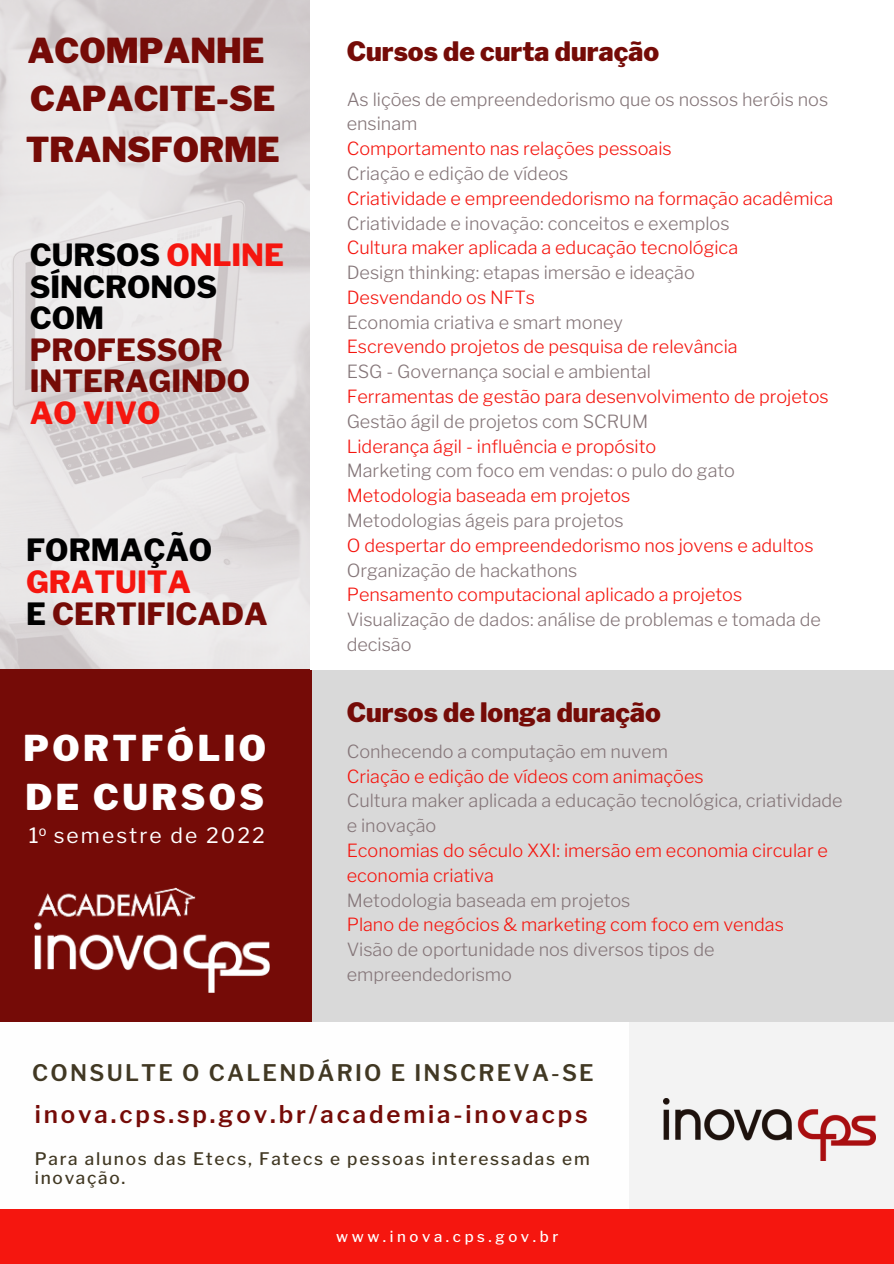
<style>
.page{position:relative;width:894px;height:1264px;background:#fff}
.page>*{position:absolute;margin:0;border:0;box-sizing:border-box;transform-origin:0 0}
.t1{font:900 34.95px "Libre Franklin";letter-spacing:.1em;color:#fff}
.t2{font:900 33.75px "Libre Franklin";color:#750b07}
.t3{font:800 30px/31.5px "Libre Franklin";color:#000}
.t4{font:800 30px/31.5px "Libre Franklin";color:#750b07}
.t5{font:800 30px "Libre Franklin";color:#f5160f}
.t6{font:900 26.25px "Libre Franklin";color:#750b07}
.t7{font:600 24px "Libre Franklin";letter-spacing:.12em;color:#750b07}
.t8{font:600 22.5px "Libre Franklin";letter-spacing:.1em;color:#413823}
.t9{font:21px "Libre Franklin";letter-spacing:.1em;color:#fff}
.t10{font:300 18px/24.8px "Libre Franklin";color:#857679}
.t11{font:300 18px/24.8px "Libre Franklin";color:#f5160f}
.t12{font:500 17.25px/19.2px "Libre Franklin";letter-spacing:.1em;color:#413823}
.t13{font:500 15px "Libre Franklin";letter-spacing:.24em;color:#fff}
.t14{font:500 9.9px "Libre Franklin";color:#fff}
.s1{color:#f5160f}
.s2{color:#750b07}
.s3{color:#000}
</style>
<div class="page">
<div style="left:310px;top:669px;width:583px;height:353px;background:#d9d9d9"></div>
<img style="left:0;top:0;width:310px;height:669px">
<div style="left:629px;top:1022px;width:264px;height:188px;background:#f3f3f3"></div>
<div style="left:0;top:1208px;width:893px;height:55px;background:#f5160f"></div>
<div style="left:0;top:669px;width:311px;height:353px;background:#750b07"></div>
<img style="left:663px;top:1098px;width:212px;height:62px">
<img style="left:35px;top:887px;width:234px;height:105px">
<p class="t2" style="left:28px;top:35px;width:238px">ACOMPANHE</p>
<p class="t2" style="left:30px;top:82px;width:247px">CAPACITE-SE</p>
<p class="t2" style="left:26px;top:134px;width:255px">TRANSFORME</p>
<p class="t3" style="left:30px;top:240px;width:256px">CURSOS <span class="s1">ONLINE</span></p>
<p class="t3" style="left:30px;top:272px;width:194px">SÍNCRONOS<br>COM<br><span class="s2">PROFESSOR</span></p>
<p class="t4" style="left:30px;top:366px;width:222px">INTERAGINDO<br><span class="s1">AO VIVO</span></p>
<p class="t3" style="left:26px;top:534px;width:188px">FORMAÇÃO</p>
<p class="t5" style="left:26px;top:567px;width:167px">GRATUITA</p>
<p class="t4" style="left:26px;top:598px;width:243px"><span class="s3">E</span> CERTIFICADA</p>
<p class="t1" style="left:23px;top:731px;width:244px">PORTFÓLIO</p>
<p class="t1" style="left:25px;top:780px;width:240px">DE CURSOS</p>
<p class="t9" style="left:29px;top:825px;width:237px">1 semestre de 2022</p>
<p class="t14" style="left:39px;top:827px;width:9px">O</p>
<p class="t6" style="left:346px;top:39px;width:314px">Cursos de curta duração</p>
<p class="t10" style="left:346px;top:87px;width:483px">As lições de empreendedorismo que os nossos heróis nos ensinam</p>
<p class="t11" style="left:346px;top:137px;width:326px">Comportamento nas relações pessoais</p>
<p class="t10" style="left:346px;top:161px;width:223px">Criação e edição de vídeos</p>
<p class="t11" style="left:346px;top:186px;width:488px">Criatividade e empreendedorismo na formação acadêmica</p>
<p class="t10" style="left:346px;top:211px;width:384px">Criatividade e inovação: conceitos e exemplos</p>
<p class="t11" style="left:346px;top:236px;width:393px">Cultura maker aplicada a educação tecnológica</p>
<p class="t10" style="left:346px;top:260px;width:349px">Design thinking: etapas imersão e ideação</p>
<p class="t11" style="left:346px;top:285px;width:190px">Desvendando os NFTs</p>
<p class="t10" style="left:346px;top:310px;width:278px">Economia criativa e smart money</p>
<p class="t11" style="left:346px;top:335px;width:392px">Escrevendo projetos de pesquisa de relevância</p>
<p class="t10" style="left:346px;top:360px;width:306px">ESG - Governança social e ambiental</p>
<p class="t11" style="left:346px;top:384px;width:483px">Ferramentas de gestão para desenvolvimento de projetos</p>
<p class="t10" style="left:346px;top:409px;width:303px">Gestão ágil de projetos com SCRUM</p>
<p class="t11" style="left:346px;top:434px;width:311px">Liderança ágil - influência e propósito</p>
<p class="t10" style="left:346px;top:459px;width:390px">Marketing com foco em vendas: o pulo do gato</p>
<p class="t11" style="left:346px;top:483px;width:285px">Metodologia baseada em projetos</p>
<p class="t10" style="left:346px;top:508px;width:278px">Metodologias ágeis para projetos</p>
<p class="t11" style="left:346px;top:533px;width:468px">O despertar do empreendedorismo nos jovens e adultos</p>
<p class="t10" style="left:346px;top:558px;width:232px">Organização de hackathons</p>
<p class="t11" style="left:346px;top:582px;width:397px">Pensamento computacional aplicado a projetos</p>
<p class="t10" style="left:346px;top:607px;width:475px">Visualização de dados: análise de problemas e tomada de decisão</p>
<p class="t6" style="left:346px;top:699px;width:316px">Cursos de longa duração</p>
<p class="t10" style="left:346px;top:739px;width:322px">Conhecendo a computação em nuvem</p>
<p class="t11" style="left:346px;top:764px;width:358px">Criação e edição de vídeos com animações</p>
<p class="t10" style="left:346px;top:788px;width:497px">Cultura maker aplicada a educação tecnológica, criatividade e inovação</p>
<p class="t11" style="left:346px;top:838px;width:483px">Economias do século XXI: imersão em economia circular e economia criativa</p>
<p class="t10" style="left:346px;top:888px;width:285px">Metodologia baseada em projetos</p>
<p class="t11" style="left:346px;top:912px;width:438px">Plano de negócios &amp; marketing com foco em vendas</p>
<p class="t10" style="left:346px;top:937px;width:369px">Visão de oportunidade nos diversos tipos de empreendedorismo</p>
<p class="t8" style="left:32px;top:1062px;width:563px">CONSULTE O CALENDÁRIO E INSCREVA-SE</p>
<p class="t7" style="left:35px;top:1102px;width:554px">inova.cps.sp.gov.br/academia-inovacps</p>
<p class="t12" style="left:35px;top:1149px;width:556px">Para alunos das Etecs, Fatecs e pessoas interessadas em inovação.</p>
<p class="t13" style="left:336px;top:1228px;width:224px">www.inova.cps.gov.br</p>
</div>
